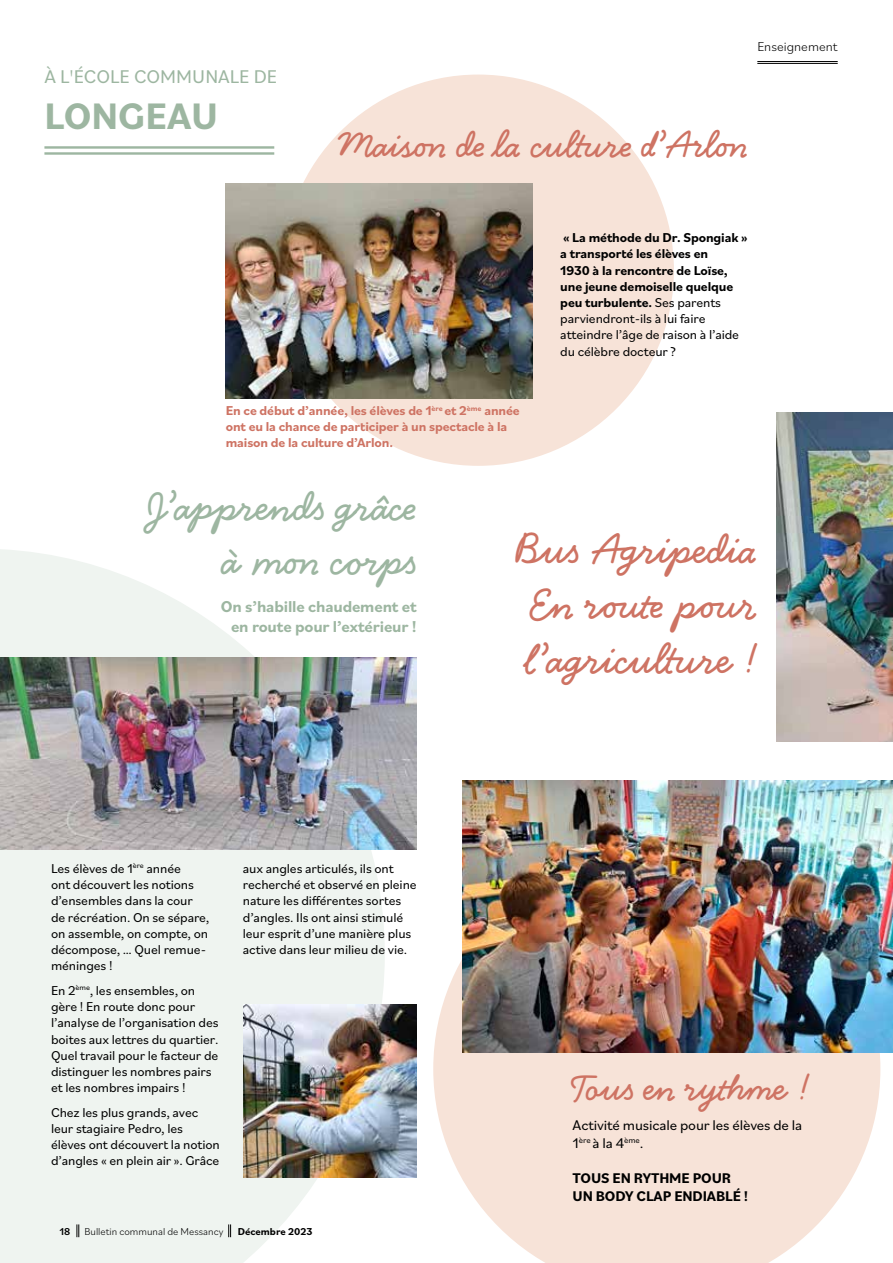
<style>
.page{position:relative;width:893px;height:1263px;background:#fff}
.page>*{position:absolute;margin:0;border:0;box-sizing:border-box;transform-origin:0 0}
.t1{font:700 46.05px/55.2px "Handsome Pro";letter-spacing:-.01em;color:#ce7363;text-align:justify}
.t2{font:700 45px/54px "Handsome Pro";letter-spacing:-.01em;color:#9db6a1;text-align:right}
.t3{font:700 40.65px "Handsome Pro";letter-spacing:-.01em;color:#ce7363}
.t4{font:700 40.5px "Handsome Pro";letter-spacing:-.01em;color:#ce7363}
.t5{font:700 38.7px "Bilo";color:#9db6a1}
.t6{font:19.35px "Bilo";color:#9db6a1}
.t7{font:700 16.5px/19.8px "Bilo";letter-spacing:-.01em;color:#9db6a1;text-align:right}
.t8{font:14.7px/17.7px "Bilo";letter-spacing:-.01em;color:#000}
.t9{font:700 14.7px/17.7px "Bilo";letter-spacing:-.01em;color:#000}
.t10{font:13.5px/16.2px "Bilo";letter-spacing:-.01em;color:#000}
.t11{font:700 13.5px/16.2px "Bilo";letter-spacing:-.01em;color:#000}
.t12{font:700 13.5px/16.2px "Bilo";letter-spacing:-.01em;color:#ce7363}
.t13{font:300 13.5px "Bilo";color:#000}
.t14{font:300 10.5px "Bilo";color:#000}
.t15{font:700 10.5px "Bilo";color:#000}
.t16{font:500 10.5px "Bilo";color:#000}
.s1{font-weight:400}
</style>
<div class="page">
<svg style="left:433px;top:960px;width:447px;height:303px;background:#f7e6dc"></svg>
<div style="left:283px;top:75px;width:391px;height:391px;background:#f7e3d8;border-radius:50%"></div>
<svg style="left:0;top:549px;width:385px;height:714px;fill:#eff4f0"></svg>
<hr style="left:44px;top:146px;width:230px;height:3px;background:#9db6a1">
<hr style="left:44px;top:152px;width:230px;height:3px;background:#9db6a1">
<img style="left:226px;top:184px;width:307px;height:214px">
<img style="left:777px;top:413px;width:116px;height:329px">
<img style="left:0;top:657px;width:417px;height:192px">
<img style="left:462px;top:781px;width:431px;height:271px">
<img style="left:244px;top:1005px;width:173px;height:173px">
<svg style="left:77px;top:1224px;width:2px;height:13px"></svg>
<svg style="left:228px;top:1224px;width:3px;height:13px"></svg>
<hr style="left:757px;top:63px;width:81px;height:1px;background:#000">
<hr style="left:757px;top:61px;width:81px;height:1px;background:#000">
<h3 class="t6" style="left:44px;top:63px;width:234px">À L'ÉCOLE COMMUNALE DE</h3>
<h3 class="t5" style="left:44px;top:90px;width:175px">LONGEAU</h3>
<p class="t13" style="left:757px;top:38px;width:82px">Enseignement</p>
<h3 class="t3" style="left:338px;top:120px;width:413px">Maison de la culture d’Arlon</h3>
<p class="t12" style="left:226px;top:402px;width:296px">En ce début d’année, les élèves de 1<sup>ère</sup> et 2<sup>ème</sup> année ont eu la chance de participer à un spectacle à la maison de la culture d’Arlon.</p>
<p class="t11" style="left:560px;top:229px;width:189px">« La méthode du Dr. Spongiak » a transporté les élèves en<br>1930 à la rencontre de Loïse, une jeune demoiselle quelque peu turbulente. <span class="s1">Ses parents parviendront-ils à lui faire atteindre l’âge de raison à l’aide du célèbre docteur ?</span></p>
<h2 class="t2" style="left:149px;top:480px;width:271px">J’apprends grâce à mon corps</h2>
<p class="t7" style="left:221px;top:596px;width:197px">On s’habille chaudement et en route pour l’extérieur !</p>
<p class="t10" style="left:51px;top:860px;width:160px">Les élèves de 1<sup>ère</sup> année<br>ont découvert les notions d’ensembles dans la cour de récréation. On se sépare, on assemble, on compte, on décompose, … Quel remue&shy;méninges !</p>
<p class="t10" style="left:51px;top:982px;width:169px">En 2<sup>ème</sup>, les ensembles, on gère ! En route donc pour l’analyse de l’organisation des boites aux lettres du quartier.<br>Quel travail pour le facteur de distinguer les nombres pairs et les nombres impairs !</p>
<p class="t10" style="left:51px;top:1104px;width:170px">Chez les plus grands, avec leur stagiaire Pedro, les élèves ont découvert la notion d’angles « en plein air ». Grâce</p>
<p class="t10" style="left:243px;top:860px;width:175px">aux angles articulés, ils ont recherché et observé en pleine nature les différentes sortes d’angles. Ils ont ainsi stimulé leur esprit d’une manière plus active dans leur milieu de vie.</p>
<p class="t16" style="left:60px;top:1224px;width:12px">18</p>
<p class="t14" style="left:84px;top:1224px;width:140px">Bulletin communal de Messancy</p>
<p class="t15" style="left:238px;top:1224px;width:76px">Décembre 2023</p>
<h1 class="t1" style="left:515px;top:522px;width:245px">Bus Agripedia En route pour l’agriculture !</h1>
<h3 class="t4" style="left:573px;top:1063px;width:238px">Tous en rythme !</h3>
<p class="t8" style="left:573px;top:1116px;width:231px">Activité musicale pour les élèves de la<br>1<sup>ère</sup> à la 4<sup>ème</sup>.</p>
<p class="t9" style="left:573px;top:1169px;width:177px">TOUS EN RYTHME POUR<br>UN BODY CLAP ENDIABLÉ !</p>
</div>
